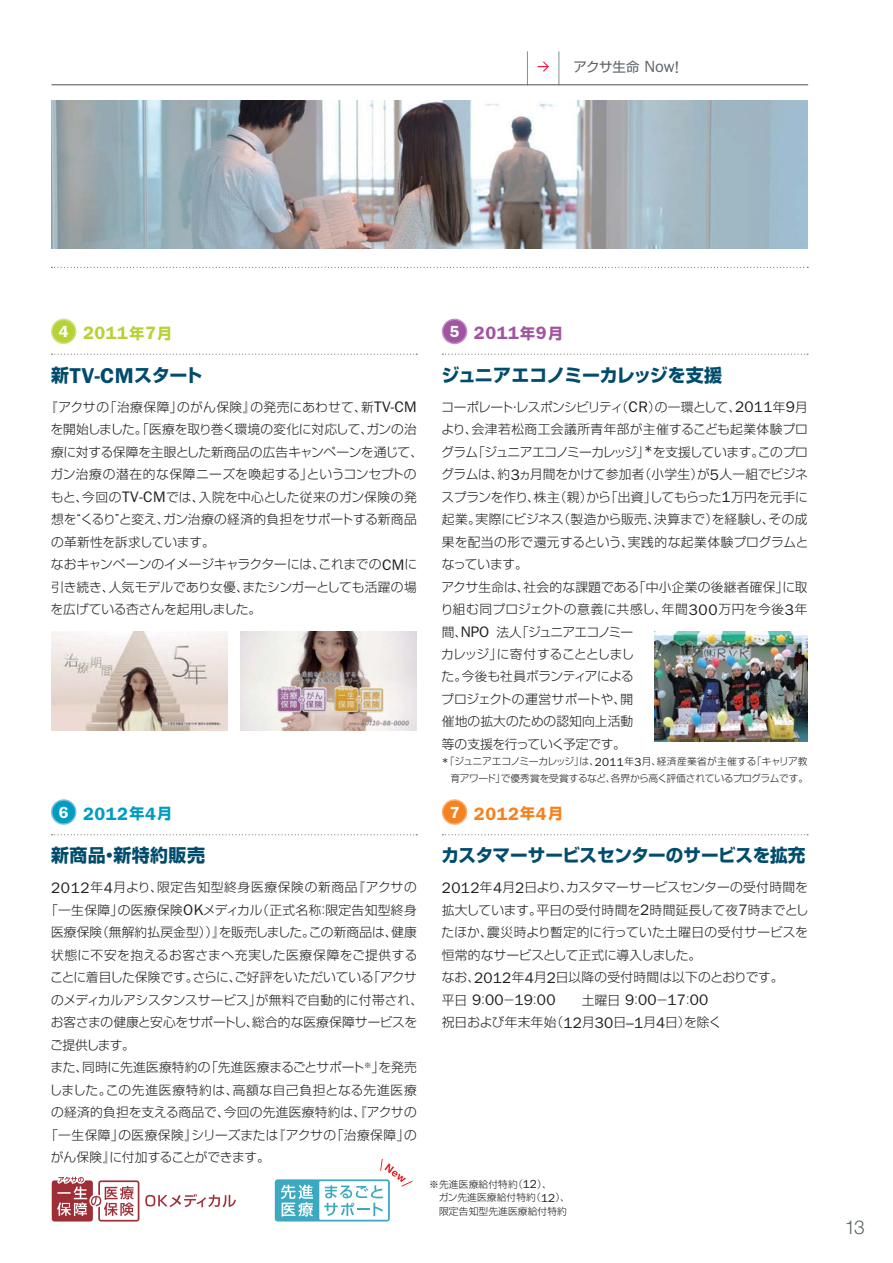
<style>
.page{position:relative;width:893px;height:1263px;background:#fff}
.page>*{position:absolute;margin:0;border:0;box-sizing:border-box;transform-origin:0 0}
.t1{font:300 19.05px "Helvetica Neue LT Std";color:#5c6266}
.t2{font:18px "Shin Go Pr 5 Bold 90 msp RKSJ H";letter-spacing:-.015em;color:#004c6c}
.t3{font:18px "Shin Go Pr 5 Bold 90 msp RKSJ H";letter-spacing:.02em;color:#004c6c}
.t4{font:600 18px "ITC Franklin Gothic Std";color:#b5d334}
.t5{font:600 18px "ITC Franklin Gothic Std";color:#a154a1}
.t6{font:600 18px "ITC Franklin Gothic Std";color:#009dc3}
.t7{font:600 18px "ITC Franklin Gothic Std";color:#f5821f}
.t8{font:15.3px "ITC Franklin Gothic Std";letter-spacing:.015em;color:#231f20}
.t9{font:13.5px "Shin Go Pr 5 Regular 90 msp RKSJ H";letter-spacing:-.025em;color:#5c6266}
.t10{font:12.75px/22.5px "Shin Go Pr 5 Light 90 msp RKSJ H";color:#231f20}
.t11{font:12.75px "Shin Go Pr 5 Light 90 msp RKSJ H";letter-spacing:.035em;color:#231f20}
.t12{font:12.75px "Shin Go Pr 5 Light 90 msp RKSJ H";letter-spacing:.025em;color:#231f20}
.t13{font:12.75px "Shin Go Pr 5 Light 90 msp RKSJ H";letter-spacing:.055em;color:#231f20}
.t14{font:12.75px "Shin Go Pr 5 Light 90 msp RKSJ H";letter-spacing:.02em;color:#231f20}
.t15{font:12.75px "Shin Go Pr 5 Light 90 msp RKSJ H";letter-spacing:.05em;color:#231f20}
.t16{font:12.75px "Shin Go Pr 5 Light 90 msp RKSJ H";letter-spacing:-.02em;color:#231f20}
.t17{font:9.75px/16.5px "Shin Go Pr 5 Light 90 msp RKSJ H";letter-spacing:-.01em;color:#231f20;text-align:right}
.t18{font:9.75px/13.5px "Shin Go Pr 5 Light 90 msp RKSJ H";letter-spacing:.01em;color:#231f20}
.s1{font-family:"ITC Franklin Gothic Std";font-size:16.2px}
.s2{font-family:"ITC Franklin Gothic Std";font-size:16.8px}
.s3{font-size:16.2px;color:#fff}
.s4{font-family:"Shin Go Pr 5 Bold 90 msp RKSJ H";font-weight:400;font-size:15px}
.s5{font-family:"ITC Franklin Gothic Std";font-weight:600;font-size:21.6px}
.s6{font-family:"ITC Franklin Gothic Std";font-size:15.3px}
.s7{font-family:"ITC Franklin Gothic Std";font-size:11.7px}
.s8{font-family:"Shin Go Pr 5 Light 90 msp RKSJ H";font-size:12.75px}
</style>
<div class="page">
<svg style="left:52px;top:354px;width:365px;height:1px"></svg>
<div style="left:52px;top:319px;width:24px;height:24px;background:#b5d334;border-radius:50%"></div>
<div style="left:51px;top:319px;width:25px;height:25px;border:1px solid #d1e288;border-radius:50%"></div>
<svg style="left:442px;top:354px;width:366px;height:1px"></svg>
<div style="left:443px;top:319px;width:24px;height:24px;background:#a154a1;border-radius:50%"></div>
<div style="left:442px;top:319px;width:25px;height:25px;border:1px solid #bf90c1;border-radius:50%"></div>
<svg style="left:52px;top:834px;width:365px;height:1px"></svg>
<div style="left:52px;top:800px;width:24px;height:24px;background:#009dc3;border-radius:50%"></div>
<div style="left:51px;top:799px;width:25px;height:26px;border:1px solid #81bcd6;border-radius:50%"></div>
<svg style="left:442px;top:834px;width:366px;height:1px"></svg>
<div style="left:443px;top:800px;width:24px;height:24px;background:#f5821f;border-radius:50%"></div>
<div style="left:442px;top:799px;width:25px;height:26px;border:1px solid #fab072;border-radius:50%"></div>
<img style="left:51px;top:631px;width:176px;height:100px">
<img style="left:240px;top:631px;width:177px;height:100px">
<img style="left:51px;top:100px;width:756px;height:149px">
<svg style="left:51px;top:1176px;width:185px;height:46px"></svg>
<svg style="left:273px;top:1177px;width:119px;height:46px"></svg>
<svg style="left:275px;top:1159px;width:138px;height:63px"></svg>
<img style="left:654px;top:631px;width:153px;height:111px">
<hr style="left:558px;top:51px;width:1px;height:34px;background:#878e93">
<hr style="left:527px;top:51px;width:1px;height:34px;background:#878e93">
<hr style="left:52px;top:84px;width:756px;height:1px;background:#5c6266">
<svg style="left:51px;top:267px;width:757px;height:1px"></svg>
<svg style="left:538px;top:62px;width:11px;height:9px"></svg>
<p class="t9" style="left:573px;top:62px;width:107px">アクサ生命 <span class="s1">Now</span><span class="s2">!</span></p>
<h2 class="t4" style="left:59px;top:323px;width:115px"><span class="s3">4</span> 2011<span class="s4">年</span>7<span class="s4">月</span></h2>
<h2 class="t2" style="left:51px;top:368px;width:153px">新<span class="s5">TV-CM</span>スタート</h2>
<p class="t10" style="left:51px;top:397px;width:374px;text-indent:-6px">『アクサの「治療保障」のがん保険』の発売にあわせて、新<span class="s6">TV-CM</span>を開始しました。「医療を取り巻く環境の変化に対応して、ガンの治療に対する保障を主眼とした新商品の広告キャンペーンを通じて、ガン治療の潜在的な保障ニーズを喚起する」というコンセプトのもと、今回の<span class="s6">TV-CM</span>では、入院を中心とした従来のガン保険の発想を“くるり”と変え、ガン治療の経済的負担をサポートする新商品の革新性を訴求しています。<br>なおキャンペーンのイメージキャラクターには、これまでの<span class="s6">CM</span>に引き続き、人気モデルであり女優、またシンガーとしても活躍の場を広げている杏さんを起用しました。</p>
<h2 class="t6" style="left:59px;top:803px;width:115px"><span class="s3">6</span> 2012<span class="s4">年</span>4<span class="s4">月</span></h2>
<h2 class="t3" style="left:51px;top:849px;width:155px">新商品・新特約販売</h2>
<p class="t13" style="left:51px;top:883px;width:367px"><span class="s6">2012</span>年<span class="s6">4</span>月より、限定告知型終身医療保険の新商品『アクサの</p>
<p class="t12" style="left:45px;top:905px;width:373px">「一生保障」の医療保険<span class="s6">OK</span>メディカル（正式名称：限定告知型終身</p>
<p class="t10" style="left:51px;top:923px;width:367px">医療保険（無解約払戻金型））』を販売しました。この新商品は、健康</p>
<p class="t11" style="left:51px;top:950px;width:368px">状態に不安を抱えるお客さまへ充実した医療保障をご提供する</p>
<p class="t10" style="left:50px;top:968px;width:368px">ことに着目した保険です。さらに、ご好評をいただいている「アクサ</p>
<p class="t10" style="left:51px;top:990px;width:374px">のメディカルアシスタンスサービス」が無料で自動的に付帯され、</p>
<p class="t10" style="left:51px;top:1013px;width:368px">お客さまの健康と安心をサポートし、総合的な医療保障サービスを</p>
<p class="t10" style="left:50px;top:1035px;width:86px">ご提供します。</p>
<p class="t10" style="left:51px;top:1058px;width:368px">また、同時に先進医療特約の「先進医療まるごとサポート<sup>※</sup>」を発売</p>
<p class="t15" style="left:50px;top:1085px;width:369px">しました。この先進医療特約は、高額な自己負担となる先進医療</p>
<p class="t14" style="left:51px;top:1108px;width:367px">の経済的負担を支える商品で、今回の先進医療特約は、『アクサの</p>
<p class="t11" style="left:45px;top:1130px;width:373px">「一生保障」の医療保険』シリーズまたは『アクサの「治療保障」の</p>
<p class="t16" style="left:51px;top:1153px;width:221px">がん保険』に付加することができます。</p>
<h2 class="t5" style="left:450px;top:323px;width:115px"><span class="s3">5</span> 2011<span class="s4">年</span>9<span class="s4">月</span></h2>
<h2 class="t2" style="left:441px;top:368px;width:282px">ジュニアエコノミーカレッジを支援</h2>
<p class="t10" style="left:441px;top:397px;width:369px">コーポレート・レスポンシビリティ（<span class="s6">CR</span>）の一環として、<span class="s6">2011</span>年<span class="s6">9</span>月より、会津若松商工会議所青年部が主催するこども起業体験プログラム「ジュニアエコノミーカレッジ」<span class="s6">*</span>を支援しています。このプログラムは、約<span class="s6">3</span>ヵ月間をかけて参加者（小学生）が<span class="s6">5</span>人一組でビジネスプランを作り、株主（親）から「出資」してもらった<span class="s6">1</span>万円を元手に起業。実際にビジネス（製造から販売、決算まで）を経験し、その成果を配当の形で還元するという、実践的な起業体験プログラムとなっています。<br>アクサ生命は、社会的な課題である「中小企業の後継者確保」に取り組む同プロジェクトの意義に共感し、年間<span class="s6">300</span>万円を今後<span class="s6">3</span>年間、<span class="s6">NPO</span> 法人「ジュニアエコノミー<br>カレッジ」に寄付することとしまし<br>た。今後も社員ボランティアによる<br>プロジェクトの運営サポートや、開<br>催地の拡大のための認知向上活動<br>等の支援を行っていく予定です。</p>
<p class="t17" style="left:442px;top:755px;width:368px"><span class="s7">*</span>「ジュニアエコノミーカレッジ」は、<span class="s7">2011</span>年<span class="s7">3</span>月、経済産業省が主催する「キャリア教育アワード」で優秀賞を受賞するなど、各界から高く評価されているプログラムです。</p>
<h2 class="t7" style="left:450px;top:803px;width:115px"><span class="s3">7</span> 2012<span class="s4">年</span>4<span class="s4">月</span></h2>
<h2 class="t2" style="left:441px;top:849px;width:366px">カスタマーサービスセンターのサービスを拡充</h2>
<p class="t10" style="left:442px;top:878px;width:368px"><span class="s6">2012</span>年<span class="s6">4</span>月<span class="s6">2</span>日より、カスタマーサービスセンターの受付時間を拡大しています。平日の受付時間を<span class="s6">2</span>時間延長して夜<span class="s6">7</span>時までとしたほか、震災時より暫定的に行っていた土曜日の受付サービスを恒常的なサービスとして正式に導入しました。<br>なお、<span class="s6">2012</span>年<span class="s6">4</span>月<span class="s6">2</span>日以降の受付時間は以下のとおりです。</p>
<p class="t8" style="left:442px;top:994px;width:268px"><span class="s8">平日</span> 9<span class="s8">：</span>00<span class="s8">－</span>19<span class="s8">：</span>00<span class="s8">　　土曜日</span> 9<span class="s8">：</span>00<span class="s8">－</span>17<span class="s8">：</span>00</p>
<p class="t10" style="left:442px;top:1013px;width:281px">祝日および年末年始（<span class="s6">12</span>月<span class="s6">30</span>日<span class="s6">–1</span>月<span class="s6">4</span>日）を除く</p>
<p class="t18" style="left:429px;top:1178px;width:142px">※先進医療給付特約（<span class="s7">12</span>）、<br>　ガン先進医療給付特約（<span class="s7">12</span>）、　限定告知型先進医療給付特約</p>
<h1 class="t1" style="left:845px;top:1216px;width:21px">13</h1>
</div>
